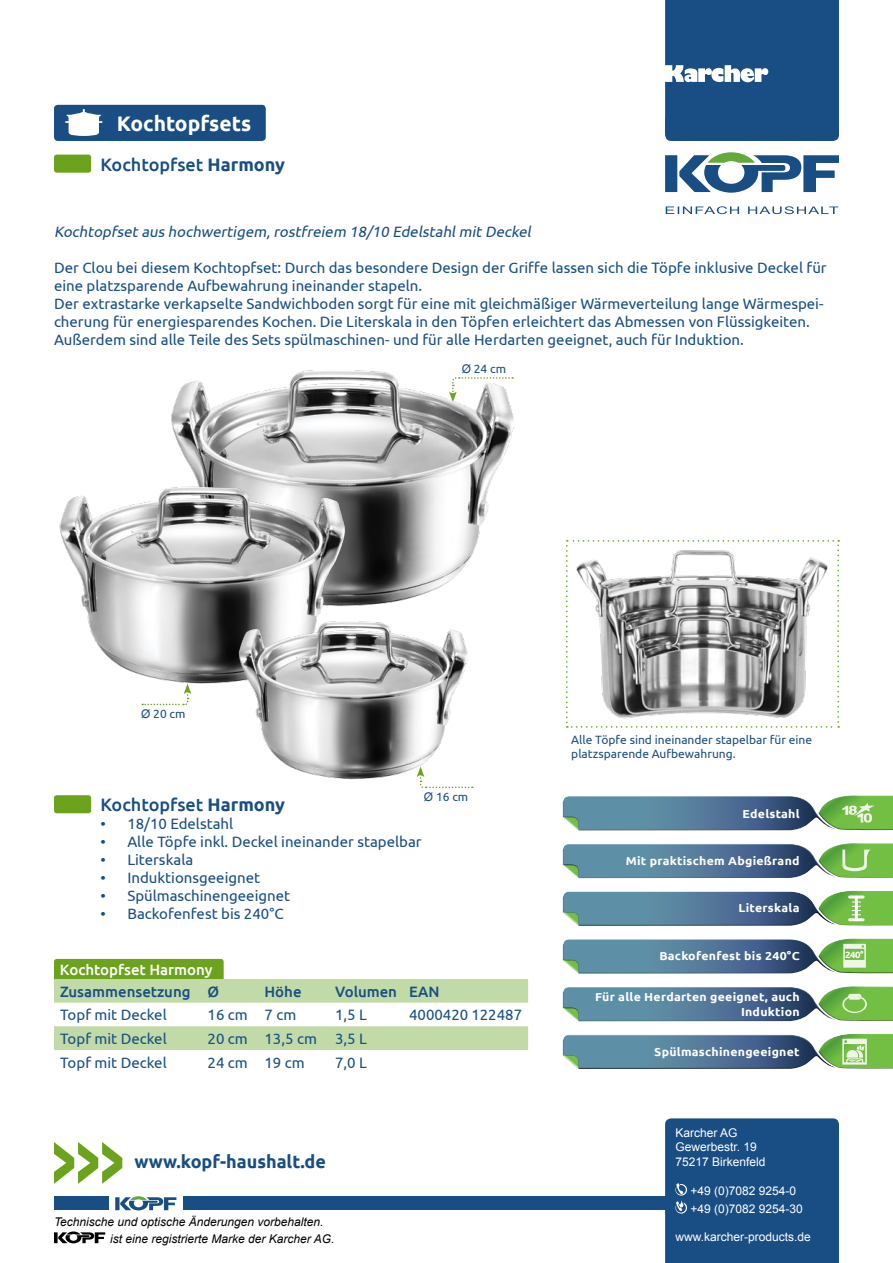
<style>
.page{position:relative;width:893px;height:1263px;background:#fff}
.page>*{position:absolute;margin:0;border:0;box-sizing:border-box;transform-origin:0 0}
.t1{font:700 21px "Ubuntu";color:#fff}
.t2{font:500 18px "Ubuntu";color:#184e83}
.t3{font:700 18px "Ubuntu";color:#184e83}
.t4{font:15px/18px "Ubuntu";color:#184e83}
.t5{font:italic 15px "Ubuntu";color:#184e83}
.t6{font:500 15px "Ubuntu";color:#184e83}
.t7{font:500 15px "Ubuntu";color:#fff}
.t8{font:12px/14.4px "Arial";color:#fff}
.t9{font:italic 12px "Arial";color:#000}
.t10{font:12px/14.4px "Ubuntu";color:#184e83}
.t11{font:700 11.55px/14.9px "Ubuntu";letter-spacing:.02em;color:#fff;text-align:right;scale:1.07 1}
.t12{font:700 9px "Ubuntu";color:#fff;scale:1.07 1}
.s1{font-weight:700}
.s2{font-family:"Arial"}
</style>
<div class="page">
<div style="left:183px;top:1196px;width:488px;height:14px;background:#184e83"></div>
<svg style="left:665px;top:152px;width:174px;height:41px"></svg>
<svg style="left:666px;top:206px;width:172px;height:8px"></svg>
<svg style="left:54px;top:1142px;width:68px;height:42px"></svg>
<div style="left:665px;top:1118px;width:174px;height:145px;background:#184e83"></div>
<div style="left:54px;top:105px;width:212px;height:36px;background:#184e83;border-radius:4px"></div>
<div style="left:54px;top:155px;width:37px;height:18px;background:#6ca31c;border-radius:3px"></div>
<div style="left:54px;top:959px;width:170px;height:23px;background:#6ca31c;border-radius:3px"></div>
<svg style="left:54px;top:979px;width:474px;height:71px"></svg>
<div style="left:54px;top:795px;width:37px;height:18px;background:#6ca31c;border-radius:3px"></div>
<svg style="left:115px;top:1196px;width:61px;height:14px"></svg>
<div style="left:54px;top:1196px;width:54px;height:14px;background:#184e83"></div>
<svg style="left:665px;top:0;width:174px;height:118px;background:#25588a"></svg>
<div style="left:665px;top:114px;width:174px;height:27px;background:#184e83;border-radius:6px"></div>
<svg style="left:54px;top:1231px;width:51px;height:12px"></svg>
<svg style="left:65px;top:109px;width:38px;height:27px"></svg>
<svg style="left:419px;top:780px;width:54px;height:9px"></svg>
<img style="left:171px;top:370px;width:343px;height:236px">
<img style="left:59px;top:480px;width:292px;height:204px">
<img style="left:234px;top:617px;width:234px;height:163px">
<svg style="left:142px;top:684px;width:49px;height:22px"></svg>
<svg style="left:566px;top:540px;width:273px;height:188px"></svg>
<svg style="left:562px;top:986px;width:331px;height:35px;background:#669090"></svg>
<svg style="left:562px;top:1034px;width:331px;height:35px;background:#699192"></svg>
<svg style="left:562px;top:795px;width:331px;height:36px;background:#6b9393"></svg>
<svg style="left:562px;top:843px;width:331px;height:35px;background:#679190"></svg>
<svg style="left:562px;top:938px;width:331px;height:36px;background:#6c9394"></svg>
<svg style="left:562px;top:890px;width:331px;height:36px;background:#6a9292"></svg>
<h1 class="t1" style="left:117px;top:111px;width:136px">Kochtopfsets</h1>
<p class="t2" style="left:100px;top:153px;width:186px">Kochtopfset <span class="s1">Harmony</span></p>
<p class="t5" style="left:54px;top:222px;width:481px">Kochtopfset aus hochwertigem,rostfreiem 18/10 Edelstahlmit Deckel</p>
<p class="t4" style="left:54px;top:258px;width:774px">Der Clou bei diesem Kochtopfset: Durch das besondere Design der Griffe lassen sich die Töpfe inklusive Deckel für eine platzsparende Aufbewahrung ineinander stapeln.<br>Der extrastarke verkapselte Sandwichboden sorgt für eine mit gleichmäßiger Wärmeverteilung lange Wärmespei&shy;cherung für energiesparendes Kochen. Die Literskala in den Töpfen erleichtert das Abmessen von Flüssigkeiten.<br>Außerdem sind alle Teile des Sets spülmaschinen- und für alle Herdarten geeignet, auch für Induktion.</p>
<p class="t10" style="left:462px;top:361px;width:46px"><span class="s2">Ø</span> 24 cm</p>
<p class="t10" style="left:141px;top:706px;width:46px"><span class="s2">Ø</span> 20 cm</p>
<p class="t10" style="left:424px;top:789px;width:46px"><span class="s2">Ø</span> 16 cm</p>
<p class="t2" style="left:100px;top:793px;width:186px">Kochtopfset <span class="s1">Harmony</span></p>
<p class="t4" style="left:100px;top:814px;width:134px">• 18/10 Edelstahl</p>
<p class="t4" style="left:100px;top:832px;width:323px">• Alle Töpfe inkl. Deckel ineinander stapelbar</p>
<p class="t4" style="left:100px;top:850px;width:94px">• Literskala</p>
<p class="t4" style="left:100px;top:868px;width:161px">• Induktionsgeeignet</p>
<p class="t4" style="left:100px;top:886px;width:191px">• Spülmaschinengeeignet</p>
<p class="t4" style="left:100px;top:904px;width:185px">• Backofenfest bis 240°C</p>
<p class="t7" style="left:60px;top:960px;width:154px">Kochtopfset Harmony</p>
<p class="t6" style="left:60px;top:982px;width:161px">Zusammensetzung Ø</p>
<p class="t6" style="left:265px;top:982px;width:39px">Höhe</p>
<p class="t6" style="left:335px;top:982px;width:106px">Volumen EAN</p>
<p class="t4" style="left:60px;top:1005px;width:108px">Topf mit Deckel</p>
<p class="t4" style="left:208px;top:1005px;width:90px">16 cm 7 cm</p>
<p class="t4" style="left:335px;top:1005px;width:33px">1,5 L</p>
<p class="t4" style="left:409px;top:1005px;width:115px">4000420 122487</p>
<p class="t4" style="left:60px;top:1029px;width:108px">Topf mit Deckel</p>
<p class="t4" style="left:208px;top:1029px;width:161px">20 cm 13,5 cm 3,5 L</p>
<p class="t4" style="left:60px;top:1053px;width:108px">Topf mit Deckel</p>
<p class="t4" style="left:208px;top:1053px;width:99px">24 cm 19 cm</p>
<p class="t4" style="left:335px;top:1053px;width:33px">7,0 L</p>
<p class="t3" style="left:134px;top:1150px;width:193px">www.kopf-haushalt.de</p>
<p class="t9" style="left:54px;top:1214px;width:271px">Technische und optische Änderungen vorbehalten.</p>
<p class="t9" style="left:110px;top:1231px;width:226px">ist eine registrierte Marke der Karcher AG.</p>
<p class="t10" style="left:571px;top:732px;width:242px">Alle Töpfe sind ineinander stapelbar für eine platzsparende Aufbewahrung.</p>
<p class="t11" style="left:743px;top:806px;width:55px">Edelstahl</p>
<p class="t11" style="left:626px;top:854px;width:164px">Mit praktischem Abgießrand</p>
<p class="t11" style="left:739px;top:900px;width:59px">Literskala</p>
<p class="t11" style="left:659px;top:948px;width:133px">Backofenfest bis 240°C</p>
<p class="t12" style="left:845px;top:949px;width:19px">240°</p>
<p class="t11" style="left:595px;top:989px;width:193px">Für alle Herdarten geeignet, auch<br>Induktion</p>
<p class="t11" style="left:654px;top:1044px;width:137px">Spülmaschinengeeignet</p>
<p class="t8" style="left:675px;top:1125px;width:92px">Karcher AG<br>Gewerbestr. 19<br>75217 Birkenfeld</p>
<p class="t8" style="left:690px;top:1181px;width:114px;line-height:18px">+49 (0)7082 9254-0 +49 (0)7082 9254-30</p>
<p class="t8" style="left:675px;top:1230px;width:137px">www.karcher-products.de</p>
</div>
